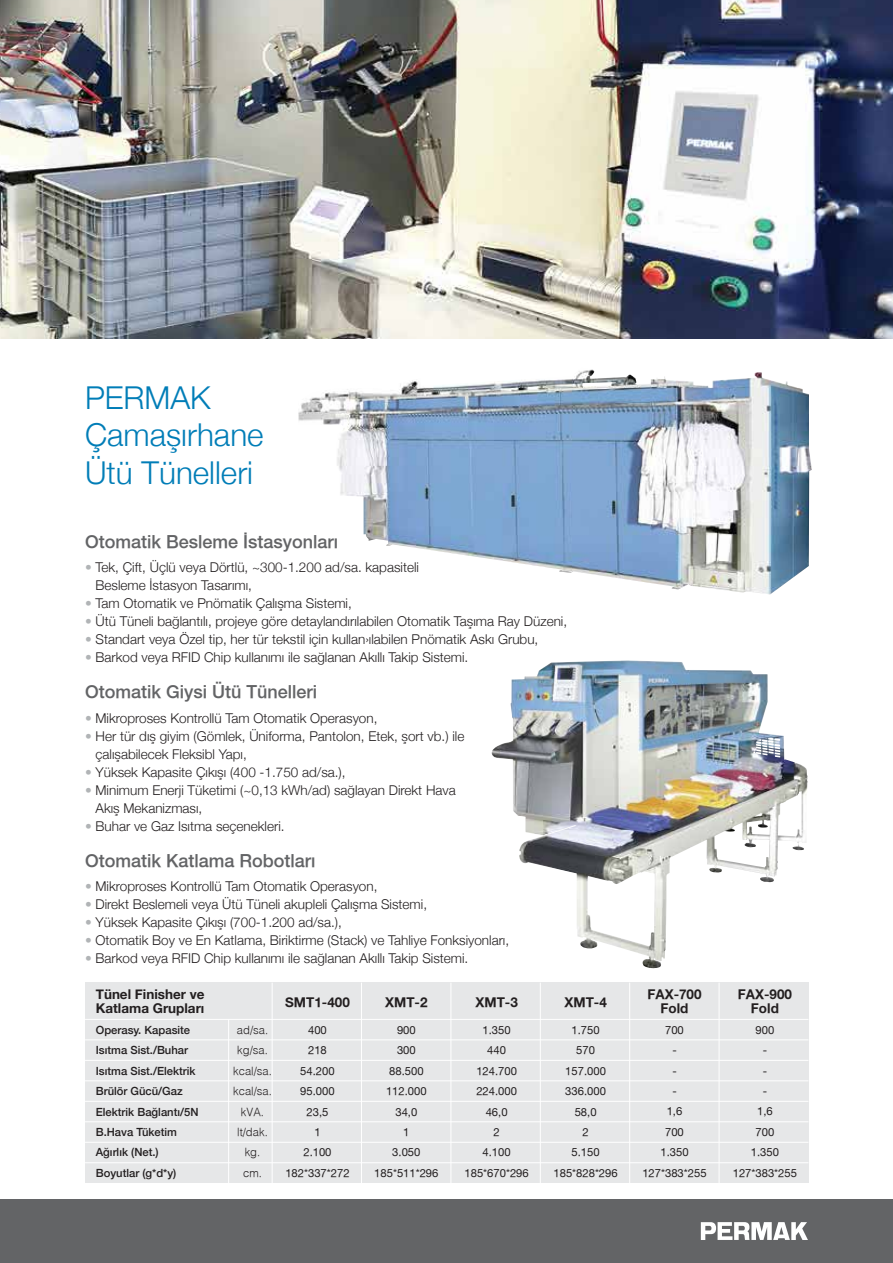
<style>
.page{position:relative;width:893px;height:1263px;background:#fff}
.page>*{position:absolute;margin:0;border:0;box-sizing:border-box;transform-origin:0 0}
.t1{font:300 31.5px/37.5px "Helvetica Neue";color:#007db7}
.t2{font:18px "Helvetica T Medium";color:#636466}
.t3{font:300 13.5px/18px "Helvetica Neue";color:#231f20}
.t4{font:13.5px/13.5px "Helvetica T Bold";color:#231f20;text-align:center}
.t5{font:700 13.5px/13.5px "Helvetica Neue";color:#231f20}
.t6{font:11.25px/20.4px "Helvetica T";color:#231f20;text-align:center}
.t7{font:500 11.25px/20.4px "Helvetica Neue";color:#231f20}
.t8{font:11.25px/20.4px "Helvetica T Light";color:#231f20;text-align:center}
.s1{color:#b1b4b6}
</style>
<div class="page">
<img style="left:0;top:0;width:893px;height:339px">
<div style="left:0;top:1199px;width:893px;height:64px;background:#636466"></div>
<svg style="left:701px;top:1222px;width:107px;height:18px"></svg>
<div style="left:85px;top:982px;width:723px;height:201px;background:#e6e7e8"></div>
<hr style="left:228px;top:1019px;width:1px;height:164px;background:#fff">
<hr style="left:272px;top:982px;width:1px;height:201px;background:#fff">
<hr style="left:540px;top:982px;width:1px;height:201px;background:#fff">
<hr style="left:361px;top:982px;width:1px;height:201px;background:#fff">
<hr style="left:450px;top:982px;width:1px;height:201px;background:#fff">
<hr style="left:629px;top:982px;width:1px;height:201px;background:#fff">
<hr style="left:719px;top:982px;width:1px;height:201px;background:#fff">
<hr style="left:85px;top:1019px;width:723px;height:1px;background:#fff">
<hr style="left:85px;top:1039px;width:723px;height:1px;background:#fff">
<hr style="left:85px;top:1060px;width:723px;height:1px;background:#fff">
<hr style="left:85px;top:1080px;width:723px;height:1px;background:#fff">
<hr style="left:85px;top:1101px;width:723px;height:1px;background:#fff">
<hr style="left:85px;top:1121px;width:723px;height:1px;background:#fff">
<hr style="left:85px;top:1142px;width:723px;height:1px;background:#fff">
<hr style="left:85px;top:1162px;width:723px;height:1px;background:#fff">
<img style="left:298px;top:369px;width:514px;height:225px">
<img style="left:491px;top:662px;width:315px;height:307px">
<h1 class="t1" style="left:85px;top:376px;width:180px">PERMAK<br>Çamaşırhane<br>Ütü Tünelleri</h1>
<h2 class="t2" style="left:85px;top:530px;width:255px">Otomatik Besleme ‹stasyonlar›</h2>
<p class="t3" style="left:96px;top:557px;width:325px;text-indent:-11px"><span class="s1">•</span> Tek, Çift, Üçlü veya Dörtlü, ~300-1.200 ad/sa. kapasiteli<br>Besleme İstasyon Tasarımı,</p>
<p class="t3" style="left:85px;top:593px;width:268px"><span class="s1">•</span> Tam Otomatik ve Pnömatik Çalışma Sistemi,</p>
<p class="t3" style="left:85px;top:611px;width:484px"><span class="s1">•</span> Ütü Tüneli bağlantılı, projeye göre detaylandırılabilen Otomatik Taşıma Ray Düzeni,</p>
<p class="t3" style="left:85px;top:629px;width:455px"><span class="s1">•</span> Standart veya Özel tip, her tür tekstil için kullan›ılabilen Pnömatik Askı Grubu,</p>
<p class="t3" style="left:85px;top:647px;width:385px"><span class="s1">•</span> Barkod veya RFID Chip kullanımı ile sağlanan Akıllı Takip Sistemi.</p>
<h2 class="t2" style="left:85px;top:681px;width:234px">Otomatik Giysi Ütü Tünelleri</h2>
<p class="t3" style="left:85px;top:708px;width:294px"><span class="s1">•</span> Mikroproses Kontrollü Tam Otomatik Operasyon,</p>
<p class="t3" style="left:96px;top:726px;width:370px;text-indent:-11px"><span class="s1">•</span> Her tür dış giyim (Gömlek, Üniforma, Pantolon, Etek, şort vb.) ile çalışabilecek Fleksibl Yapı,</p>
<p class="t3" style="left:85px;top:762px;width:262px"><span class="s1">•</span> Yüksek Kapasite Çıkışı (400 -1.750 ad/sa.),</p>
<p class="t3" style="left:96px;top:780px;width:362px;text-indent:-11px"><span class="s1">•</span> Minimum Enerji Tüketimi (~0,13 kWh/ad) sağlayan Direkt Hava<br>Akış Mekanizması,</p>
<p class="t3" style="left:85px;top:816px;width:201px"><span class="s1">•</span> Buhar ve Gaz Isıtma seçenekleri.</p>
<h2 class="t2" style="left:85px;top:850px;width:232px">Otomatik Katlama Robotlar›</h2>
<p class="t3" style="left:85px;top:877px;width:294px"><span class="s1">•</span> Mikroproses Kontrollü Tam Otomatik Operasyon,</p>
<p class="t3" style="left:85px;top:895px;width:344px"><span class="s1">•</span> Direkt Beslemeli veya Ütü Tüneli akupleli Çalışma Sistemi,</p>
<p class="t3" style="left:85px;top:913px;width:258px"><span class="s1">•</span> Yüksek Kapasite Çıkışı (700-1.200 ad/sa.),</p>
<p class="t3" style="left:85px;top:931px;width:426px"><span class="s1">•</span> Otomatik Boy ve En Katlama, Biriktirme (Stack) ve Tahliye Fonksiyonları,</p>
<p class="t3" style="left:85px;top:949px;width:385px"><span class="s1">•</span> Barkod veya RFID Chip kullanımı ile sağlanan Akıllı Takip Sistemi.</p>
<p class="t5" style="left:96px;top:988px;width:110px">Tünel Finisher ve<br>Katlama Grupları</p>
<p class="t7" style="left:96px;top:1019px;width:104px">Operasy. Kapasite<br>Isıtma Sist./Buhar<br>Isıtma Sist./Elektrik<br>Brülör Gücü/Gaz<br>Elektrik Bağlantı/5N<br>B.Hava Tüketim<br>Ağırlık (Net.)<br>Boyutlar (g*d*y)</p>
<p class="t4" style="left:285px;top:995px;width:66px">SMT1-400</p>
<p class="t4" style="left:385px;top:995px;width:44px">XMT-2</p>
<p class="t4" style="left:475px;top:995px;width:44px">XMT-3</p>
<p class="t4" style="left:564px;top:995px;width:44px">XMT-4</p>
<p class="t4" style="left:647px;top:988px;width:56px">FAX-700<br>Fold</p>
<p class="t4" style="left:738px;top:988px;width:56px">FAX-900<br>Fold</p>
<p class="t6" style="left:374px;top:1020px;width:66px">900<br>300<br>88.500<br>112.000<br>34,0<br>1<br>3.050<br>185*511*296</p>
<p class="t6" style="left:465px;top:1020px;width:66px">1.350<br>440<br>124.700<br>224.000<br>46,0<br>2<br>4.100<br>185*670*296</p>
<p class="t6" style="left:553px;top:1020px;width:66px">1.750<br>570<br>157.000<br>336.000<br>58,0<br>2<br>5.150<br>185*828*296</p>
<p class="t6" style="left:642px;top:1020px;width:66px">700<br>-<br>-<br>-<br>1,6<br>700<br>1.350<br>127*383*255</p>
<p class="t6" style="left:733px;top:1019px;width:66px">900<br>-<br>-<br>-<br>1,6<br>700<br>1.350<br>127*383*255</p>
<p class="t8" style="left:233px;top:1020px;width:40px">ad/sa. kg/sa. kcal/sa. kcal/sa. kVA. lt/dak. kg.<br>cm.</p>
<p class="t6" style="left:285px;top:1020px;width:66px">400<br>218<br>54.200<br>95.000<br>23,5<br>1<br>2.100<br>182*337*272</p>
</div>
